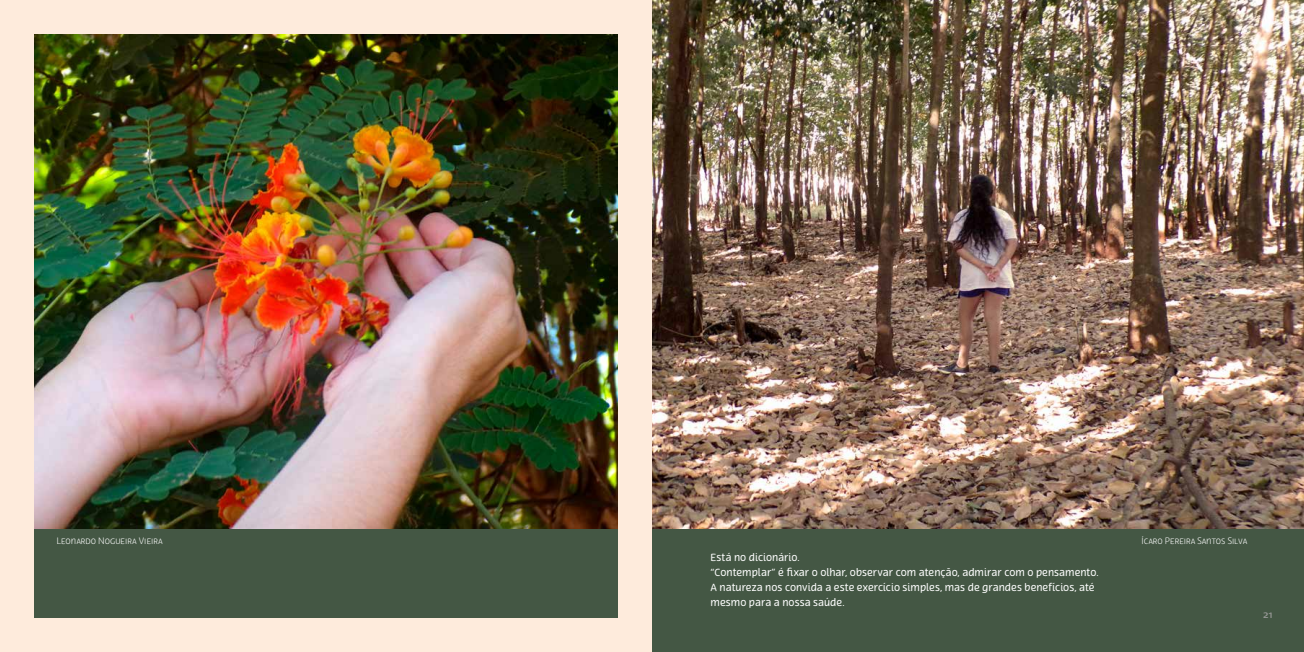
<style>
.page{position:relative;width:1304px;height:652px;background:#fff}
.page>*{position:absolute;margin:0;border:0;box-sizing:border-box;transform-origin:0 0}
.t1{font:11px "FP Dancer Serif";color:#9d9d9c}
.t2{font:10px/15px "Terfens";letter-spacing:.005em;color:#fff}
.t3{font:300 9px "Terfens";color:#fff}
</style>
<div class="page">
<div style="left:11px;top:516px;width:641px;height:108px;background:#445744"></div>
<div style="left:652px;top:0;width:652px;height:652px;background:#445744"></div>
<img style="left:652px;top:0;width:652px;height:528px">
<img style="left:35px;top:35px;width:582px;height:493px">
<div style="left:0;top:0;width:652px;height:652px;border:34px solid #feebdc"></div>
<p class="t3" style="left:57px;top:536px;width:107px">Leonardo Nogueira Vieira</p>
<p class="t3" style="left:1141px;top:536px;width:107px">Ícaro Pereira Santos Silva</p>
<p class="t2" style="left:711px;top:550px;width:390px">Está no dicionário.<br>“Contemplar” é fixar o olhar, observar com atenção, admirar com o pensamento.<br>A natureza nos convida a este exercício simples, mas de grandes benefícios, até mesmo para a nossa saúde.</p>
<p class="t1" style="left:1263px;top:608px;width:11px">21</p>
</div>
